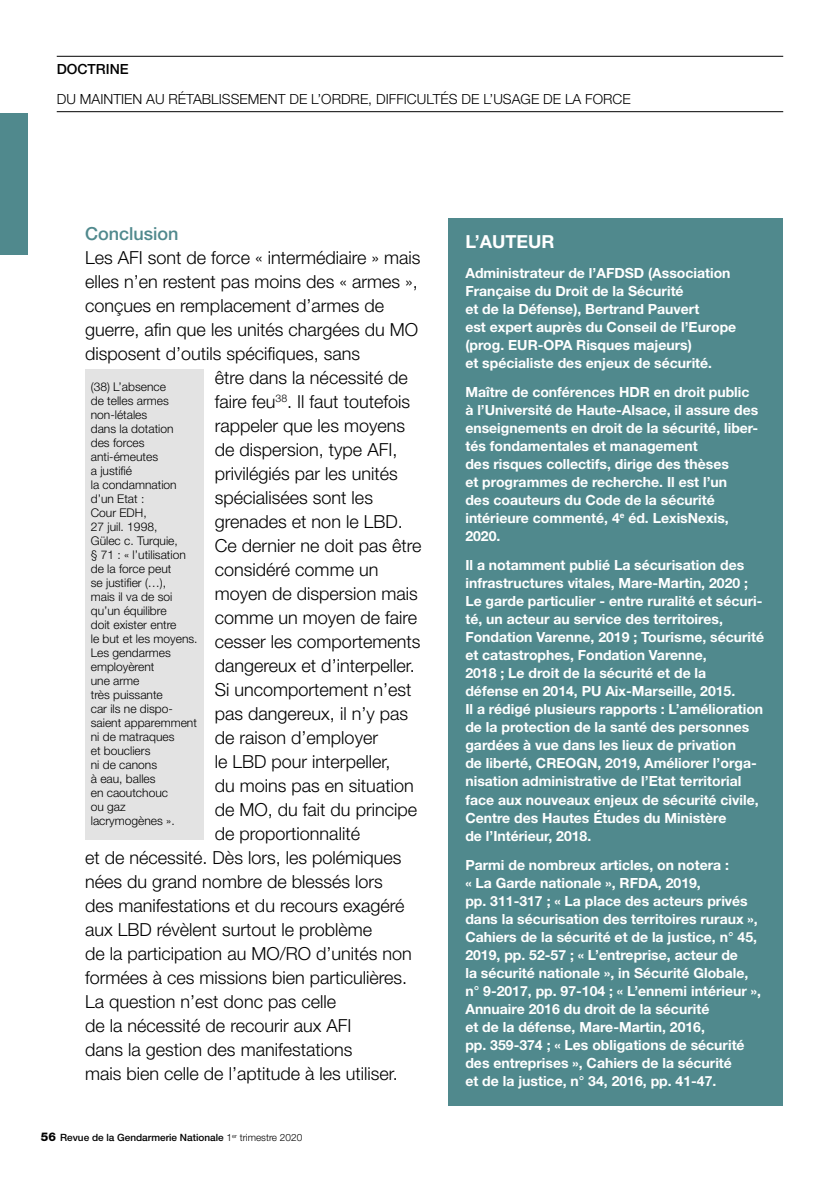
<style>
.page{position:relative;width:840px;height:1191px;background:#fff}
.page>*{position:absolute;margin:0;border:0;box-sizing:border-box;transform-origin:0 0}
.t1{font:300 18px/24px "Helvetica Neue LT Std";color:#000}
.t2{font:500 18px "Helvetica Neue LT Std";color:#50898d}
.t3{font:700 18px "Helvetica Neue LT Std";color:#fff}
.t4{font:700 14px/18px "Helvetica Neue LT Std";color:#fff}
.t5{font:300 14px "Helvetica Neue LT Std";color:#000}
.t6{font:500 14px "Helvetica Neue LT Std";color:#000}
.t7{font:300 12px/14px "Helvetica Neue LT Std";color:#000}
.t8{font:800 12px "Helvetica Neue LT Std";color:#000}
.t9{font:500 10px "Helvetica Neue LT Std";color:#000}
.s1{font-weight:300}
</style>
<div class="page">
<div style="left:0;top:113px;width:28px;height:142px;background:#50898d"></div>
<hr style="left:57px;top:56px;width:725px;height:1px;background:#000">
<hr style="left:57px;top:111px;width:725px;height:1px;background:#000">
<div style="left:448px;top:218px;width:334px;height:888px;background:#50898d"></div>
<div style="left:85px;top:369px;width:118px;height:470px;background:#e3e3e3"></div>
<p class="t6" style="left:57px;top:60px;width:73px">DOCTRINE</p>
<p class="t5" style="left:57px;top:90px;width:575px">DU MAINTIEN AU RÉTABLISSEMENT DE L’ORDRE, DIFFICULTÉS DE L’USAGE DE LA FORCE</p>
<p class="t2" style="left:85px;top:223px;width:95px">Conclusion</p>
<p class="t1" style="left:85px;top:245px;width:337px">Les AFI sont de force « intermédiaire » mais elles n’en restent pas moins des « armes », conçues en remplacement d’armes de guerre, afin que les unités chargées du MO disposent d’outils spécifiques, sans</p>
<p class="t7" style="left:91px;top:380px;width:108px">(38) L’absence<br>de telles armes non-létales<br>dans la dotation<br>des forces anti-émeutes<br>a justifié<br>la condamnation d’un Etat :<br>Cour EDH,<br>27 juil. 1998,<br>Gülec c. Turquie,<br>§ 71 : « l’utilisation de la force peut<br>se justifier (…),<br>mais il va de soi qu’un équilibre<br>doit exister entre<br>le but et les moyens.<br>Les gendarmes employèrent<br>une arme<br>très puissante<br>car ils ne dispo&shy;saient apparemment ni de matraques<br>et boucliers<br>ni de canons<br>à eau, balles<br>en caoutchouc<br>ou gaz lacrymogènes ».</p>
<p class="t1" style="left:215px;top:365px;width:194px">être dans la nécessité de</p>
<p class="t1" style="left:215px;top:389px;width:197px">faire feu<sup>38</sup>. Il faut toutefois</p>
<p class="t1" style="left:215px;top:413px;width:192px">rappeler que les moyens</p>
<p class="t1" style="left:215px;top:437px;width:184px">de dispersion, type AFI,</p>
<p class="t1" style="left:215px;top:461px;width:184px">privilégiés par les unités</p>
<p class="t1" style="left:215px;top:485px;width:160px">spécialisées sont les</p>
<p class="t1" style="left:215px;top:509px;width:189px">grenades et non le LBD.</p>
<p class="t1" style="left:215px;top:533px;width:208px">Ce dernier ne doit pas être</p>
<p class="t1" style="left:215px;top:557px;width:165px">considéré comme un</p>
<p class="t1" style="left:215px;top:581px;width:204px">moyen de dispersion mais</p>
<p class="t1" style="left:215px;top:605px;width:204px">comme un moyen de faire</p>
<p class="t1" style="left:215px;top:629px;width:207px">cesser les comportements</p>
<p class="t1" style="left:215px;top:653px;width:201px">dangereux et d’interpeller.</p>
<p class="t1" style="left:215px;top:677px;width:198px">Si uncomportement n’est</p>
<p class="t1" style="left:215px;top:701px;width:195px">pas dangereux, il n’y pas</p>
<p class="t1" style="left:215px;top:725px;width:165px">de raison d’employer</p>
<p class="t1" style="left:215px;top:749px;width:177px">le LBD pour interpeller,</p>
<p class="t1" style="left:215px;top:773px;width:200px">du moins pas en situation</p>
<p class="t1" style="left:215px;top:797px;width:204px">de MO, du fait du principe</p>
<p class="t1" style="left:215px;top:821px;width:147px">de proportionnalité</p>
<p class="t1" style="left:85px;top:845px;width:318px">et de nécessité. Dès lors, les polémiques</p>
<p class="t1" style="left:85px;top:869px;width:299px">nées du grand nombre de blessés lors</p>
<p class="t1" style="left:85px;top:893px;width:321px">des manifestations et du recours exagéré</p>
<p class="t1" style="left:85px;top:917px;width:288px">aux LBD révèlent surtout le problème</p>
<p class="t1" style="left:85px;top:941px;width:328px">de la participation au MO/RO d’unités non</p>
<p class="t1" style="left:85px;top:965px;width:323px">formées à ces missions bien particulières.</p>
<p class="t1" style="left:85px;top:989px;width:252px">La question n’est donc pas celle</p>
<p class="t1" style="left:85px;top:1013px;width:268px">de la nécessité de recourir aux AFI</p>
<p class="t1" style="left:85px;top:1037px;width:269px">dans la gestion des manifestations</p>
<p class="t1" style="left:85px;top:1061px;width:314px">mais bien celle de l’aptitude à les utiliser.</p>
<p class="t8" style="left:41px;top:1130px;width:17px">56</p>
<p class="t9" style="left:60px;top:1131px;width:243px">Revue de la Gendarmerie Nationale <span class="s1">1</span><sup>er</sup> <span class="s1">trimestre 2020</span></p>
<p class="t3" style="left:465px;top:231px;width:91px">L’AUTEUR</p>
<p class="t4" style="left:465px;top:263px;width:272px">Administrateur de l’AFDSD (Association Française du Droit de la Sécurité<br>et de la Défense), Bertrand Pauvert<br>est expert auprès du Conseil de l’Europe (prog. EUR-OPA Risques majeurs)<br>et spécialiste des enjeux de sécurité.</p>
<p class="t4" style="left:465px;top:383px;width:294px">Maître de conférences HDR en droit public à l’Université de Haute-Alsace, il assure des enseignements en droit de la sécurité, liber&shy;tés fondamentales et management<br>des risques collectifs, dirige des thèses<br>et programmes de recherche. Il est l’un<br>des coauteurs du Code de la sécurité intérieure commenté, 4<sup>e</sup> éd. LexisNexis, 2020.</p>
<p class="t4" style="left:465px;top:556px;width:300px">Il a notamment publié La sécurisation des infrastructures vitales, Mare-Martin, 2020 ; Le garde particulier - entre ruralité et sécuri&shy;té, un acteur au service des territoires, Fondation Varenne, 2019 ; Tourisme, sécurité et catastrophes, Fondation Varenne,<br>2018 ; Le droit de la sécurité et de la<br>défense en 2014, PU Aix-Marseille, 2015.<br>Il a rédigé plusieurs rapports : L’amélioration de la protection de la santé des personnes gardées à vue dans les lieux de privation<br>de liberté, CREOGN, 2019, Améliorer l’orga&shy;nisation administrative de l’Etat territorial face aux nouveaux enjeux de sécurité civile, Centre des Hautes Études du Ministère<br>de l’Intérieur, 2018.</p>
<p class="t4" style="left:465px;top:855px;width:297px">Parmi de nombreux articles, on notera :<br>« La Garde nationale », RFDA, 2019,<br>pp. 311-317 ; « La place des acteurs privés dans la sécurisation des territoires ruraux », Cahiers de la sécurité et de la justice, n° 45, 2019, pp. 52-57 ; « L’entreprise, acteur de<br>la sécurité nationale », in Sécurité Globale, n° 9-2017, pp. 97-104 ; « L’ennemi intérieur », Annuaire 2016 du droit de la sécurité<br>et de la défense, Mare-Martin, 2016,<br>pp. 359-374 ; « Les obligations de sécurité des entreprises », Cahiers de la sécurité<br>et de la justice, n° 34, 2016, pp. 41-47.</p>
</div>
